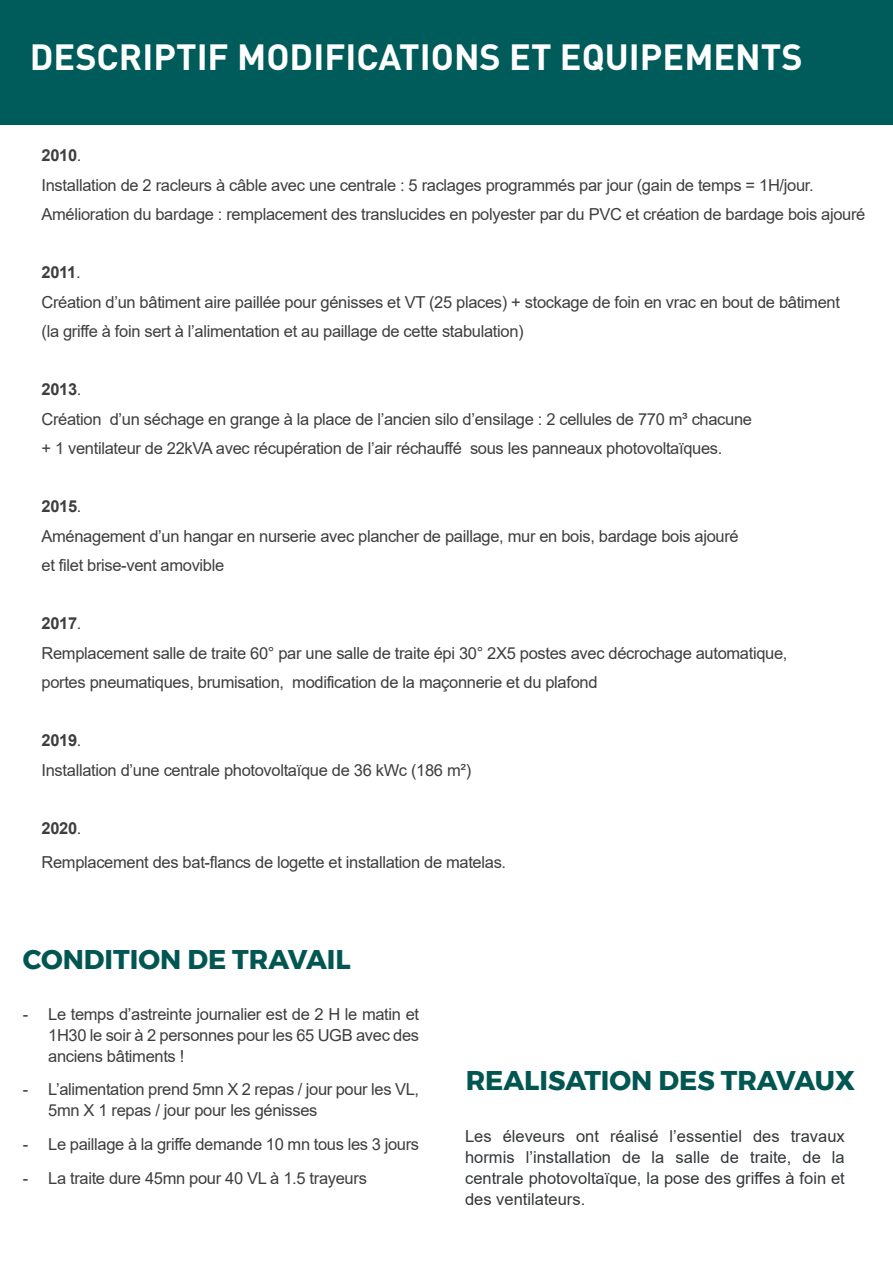
<style>
.page{position:relative;width:893px;height:1263px;background:#fff}
.page>*{position:absolute;margin:0;border:0;box-sizing:border-box;transform-origin:0 0}
.t1{font:700 36px "DIN";color:#fff}
.t2{font:700 27px "Montserrat";color:#025652}
.t3{font:16.5px/21px "Arial";letter-spacing:-.02em;color:#3e3e3f;text-align:justify}
.t4{font:16.5px/21px "Arial";color:#333739;text-align:justify}
.t5{font:700 16.5px "Arial";letter-spacing:-.02em;color:#3e3e3f}
.s1{font-weight:400}
</style>
<div class="page">
<div style="left:0;top:0;width:893px;height:125px;background:#005c5a"></div>
<p class="t1" style="left:30px;top:34px;width:774px">DESCRIPTIF MODIFICATIONS ET EQUIPEMENTS</p>
<p class="t5" style="left:42px;top:144px;width:41px">2010<span class="s1">.</span></p>
<p class="t3" style="left:42px;top:174px;width:774px">Installation de 2 racleurs à câble avec une centrale : 5 raclages programmés par jour (gain de temps = 1H/jour.</p>
<p class="t3" style="left:42px;top:203px;width:825px">Amélioration du bardage : remplacement des translucides en polyester par du PVC et création de bardage bois ajouré</p>
<p class="t5" style="left:42px;top:261px;width:41px">2011<span class="s1">.</span></p>
<p class="t3" style="left:42px;top:291px;width:800px">Création d’un bâtiment aire paillée pour génisses et VT (25 places) + stockage de foin en vrac en bout de bâtiment</p>
<p class="t3" style="left:42px;top:320px;width:484px">(la griffe à foin sert à l’alimentation et au paillage de cette stabulation)</p>
<p class="t5" style="left:42px;top:378px;width:41px">2013<span class="s1">.</span></p>
<p class="t3" style="left:42px;top:408px;width:712px">Création d’un séchage en grange à la place de l’ancien silo d’ensilage : 2 cellules de 770 m³ chacune</p>
<p class="t3" style="left:42px;top:437px;width:682px">+ 1 ventilateur de 22kVA avec récupération de l’air réchauffé sous les panneaux photovoltaïques.</p>
<p class="t5" style="left:42px;top:495px;width:41px">2015<span class="s1">.</span></p>
<p class="t3" style="left:42px;top:525px;width:699px">Aménagement d’un hangar en nurserie avec plancher de paillage, mur en bois, bardage bois ajouré</p>
<p class="t3" style="left:42px;top:554px;width:184px">et filet brise-vent amovible</p>
<p class="t5" style="left:42px;top:612px;width:41px">2017<span class="s1">.</span></p>
<p class="t3" style="left:42px;top:642px;width:747px">Remplacement salle de traite 60° par une salle de traite épi 30° 2X5 postes avec décrochage automatique,</p>
<p class="t3" style="left:42px;top:671px;width:558px">portes pneumatiques, brumisation, modification de la maçonnerie et du plafond</p>
<p class="t5" style="left:42px;top:729px;width:41px">2019<span class="s1">.</span></p>
<p class="t3" style="left:42px;top:759px;width:431px">Installation d’une centrale photovoltaïque de 36 kWc (186 m²)</p>
<p class="t5" style="left:42px;top:817px;width:41px">2020<span class="s1">.</span></p>
<p class="t3" style="left:42px;top:851px;width:466px">Remplacement des bat-flancs de logette et installation de matelas.</p>
<p class="t2" style="left:23px;top:938px;width:330px">CONDITION DE TRAVAIL</p>
<p class="t3" style="left:48px;top:1003px;width:372px;text-indent:-25px">- Le temps d’astreinte journalier est de 2 H le matin et 1H30 le soir à 2 personnes pour les 65 UGB avec des anciens bâtiments !</p>
<p class="t3" style="left:48px;top:1079px;width:372px;text-indent:-25px">- L’alimentation prend 5mn X 2 repas / jour pour les VL,<br>5mn X 1 repas / jour pour les génisses</p>
<p class="t3" style="left:23px;top:1134px;width:398px">- Le paillage à la griffe demande 10 mn tous les 3 jours</p>
<p class="t3" style="left:23px;top:1167px;width:346px">- La traite dure 45mn pour 40 VL à 1.5 trayeurs</p>
<p class="t2" style="left:466px;top:1058px;width:391px">REALISATION DES TRAVAUX</p>
<p class="t4" style="left:465px;top:1125px;width:381px">Les éleveurs ont réalisé l’essentiel des travaux hormis l’installation de la salle de traite, de la centrale photovoltaïque, la pose des griffes à foin et des ventilateurs.</p>
</div>
